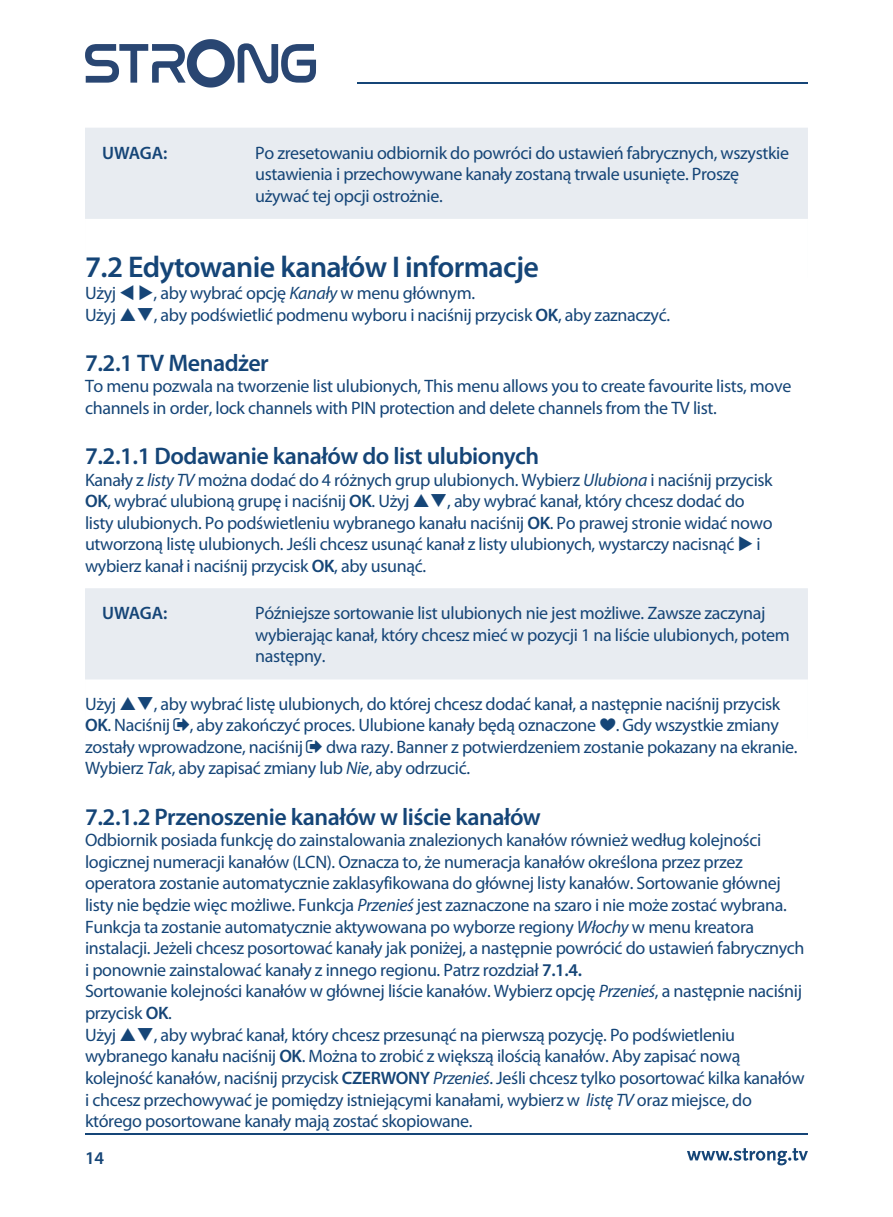
<style>
.page{position:relative;width:893px;height:1217px;background:#fff}
.page>*{position:absolute;margin:0;border:0;box-sizing:border-box;transform-origin:0 0}
.t1{font:600 30px "Myriad Pro";letter-spacing:-.02em;color:#154577}
.t2{font:600 24px "Myriad Pro";letter-spacing:-.02em;color:#154577}
.t3{font:18px/21.6px "Myriad Pro";letter-spacing:-.02em;color:#154577}
.t4{font:600 18px "Myriad Pro";letter-spacing:-.02em;color:#154577}
.s1{font-style:italic}
.s2{font-weight:600}
.s3{font-family:"Guifxv 2 Transports"}
</style>
<div class="page">
<div style="left:85px;top:128px;width:723px;height:150px;background:#e8ecf1"></div>
<div style="left:85px;top:219px;width:723px;height:105px;background:#fff"></div>
<div style="left:85px;top:588px;width:723px;height:150px;background:#e8ecf1"></div>
<div style="left:85px;top:679px;width:723px;height:105px;background:#fff"></div>
<hr style="left:358px;top:83px;width:450px;height:1px;background:#154577">
<svg style="left:85px;top:39px;width:231px;height:48px"></svg>
<hr style="left:86px;top:1132px;width:722px;height:1px;background:#154577">
<svg style="left:687px;top:1148px;width:121px;height:16px"></svg>
<p class="t4" style="left:102px;top:141px;width:67px">UWAGA:</p>
<p class="t3" style="left:255px;top:142px;width:535px">Po zresetowaniu odbiornik do powróci do ustawień fabrycznych, wszystkie ustawienia i przechowywane kanały zostaną trwale usunięte. Proszę używać tej opcji ostrożnie.</p>
<h1 class="t1" style="left:85px;top:248px;width:456px">7.2 Edytowanie kanałów I informacje</h1>
<p class="t3" style="left:85px;top:282px;width:587px">Użyj ▼ ◆, aby wybrać opcję <span class="s1">Kanały</span> w menu głównym.<br>Użyj ❑, aby podświetlić podmenu wyboru i naciśnij przycisk <span class="s2">OK</span>, aby zaznaczyć.</p>
<h2 class="t2" style="left:85px;top:347px;width:185px">7.2.1 TV Menadżer</h2>
<p class="t3" style="left:85px;top:376px;width:708px">To menu pozwala na tworzenie list ulubionych, This menu allows you to create favourite lists, move channels in order, lock channels with PIN protection and delete channels from the TV list.</p>
<h2 class="t2" style="left:85px;top:440px;width:456px">7.2.1.1 Dodawanie kanałów do list ulubionych</h2>
<p class="t3" style="left:85px;top:469px;width:689px">Kanały z <span class="s1">listy TV</span> można dodać do 4 różnych grup ulubionych. Wybierz <span class="s1">Ulubiona</span> i naciśnij przycisk <span class="s2">OK</span>, wybrać ulubioną grupę i naciśnij <span class="s2">OK</span>. Użyj ❑, aby wybrać kanał, który chcesz dodać do listy ulubionych. Po podświetleniu wybranego kanału naciśnij <span class="s2">OK</span>. Po prawej stronie widać nowo utworzoną listę ulubionych. Jeśli chcesz usunąć kanał z listy ulubionych, wystarczy nacisnąć ◆ i wybierz kanał i naciśnij przycisk <span class="s2">OK</span>, aby usunąć.</p>
<p class="t4" style="left:102px;top:601px;width:67px">UWAGA:</p>
<p class="t3" style="left:255px;top:602px;width:536px">Późniejsze sortowanie list ulubionych nie jest możliwe. Zawsze zaczynaj wybierając kanał, który chcesz mieć w pozycji 1 na liście ulubionych, potem następny.</p>
<p class="t3" style="left:85px;top:693px;width:697px;text-align:justify">Użyj ❑, aby wybrać listę ulubionych, do której chcesz dodać kanał, a następnie naciśnij przycisk <span class="s2">OK</span>. Naciśnij , aby zakończyć proces. Ulubione kanały będą oznaczone <span class="s3">v</span>. Gdy wszystkie zmiany zostały wprowadzone, naciśnij</p>
<p class="t3" style="left:85px;top:736px;width:714px;text-indent:241px">dwa razy. Banner z potwierdzeniem zostanie pokazany na ekranie.<br>Wybierz <span class="s1">Tak</span>, aby zapisać zmiany lub <span class="s1">Nie</span>, aby odrzucić.</p>
<h2 class="t2" style="left:85px;top:801px;width:457px">7.2.1.2 Przenoszenie kanałów w liście kanałów</h2>
<p class="t3" style="left:85px;top:829px;width:721px">Odbiornik posiada funkcję do zainstalowania znalezionych kanałów również według kolejności logicznej numeracji kanałów (LCN). Oznacza to, że numeracja kanałów określona przez przez operatora zostanie automatycznie zaklasyfikowana do głównej listy kanałów. Sortowanie głównej listy nie będzie więc możliwe. Funkcja <span class="s1">Przenieś</span> jest zaznaczone na szaro i nie może zostać wybrana.<br>Funkcja ta zostanie automatycznie aktywowana po wyborze regiony <span class="s1">Włochy</span> w menu kreatora instalacji. Jeżeli chcesz posortować kanały jak poniżej, a następnie powrócić do ustawień fabrycznych i ponownie zainstalować kanały z innego regionu. Patrz rozdział <span class="s2">7.1.4.<br></span>Sortowanie kolejności kanałów w głównej liście kanałów. Wybierz opcję <span class="s1">Przenieś</span>, a następnie naciśnij przycisk <span class="s2">OK</span>.<br>Użyj ❑, aby wybrać kanał, który chcesz przesunąć na pierwszą pozycję. Po podświetleniu wybranego kanału naciśnij <span class="s2">OK</span>. Można to zrobić z większą ilością kanałów. Aby zapisać nową kolejność kanałów, naciśnij przycisk <span class="s2">CZERWONY</span> <span class="s1">Przenieś</span>. Jeśli chcesz tylko posortować kilka kanałów i chcesz przechowywać je pomiędzy istniejącymi kanałami, wybierz w <span class="s1">listę TV</span> oraz miejsce, do którego posortowane kanały mają zostać skopiowane.</p>
<p class="t4" style="left:85px;top:1146px;width:20px">14</p>
</div>
